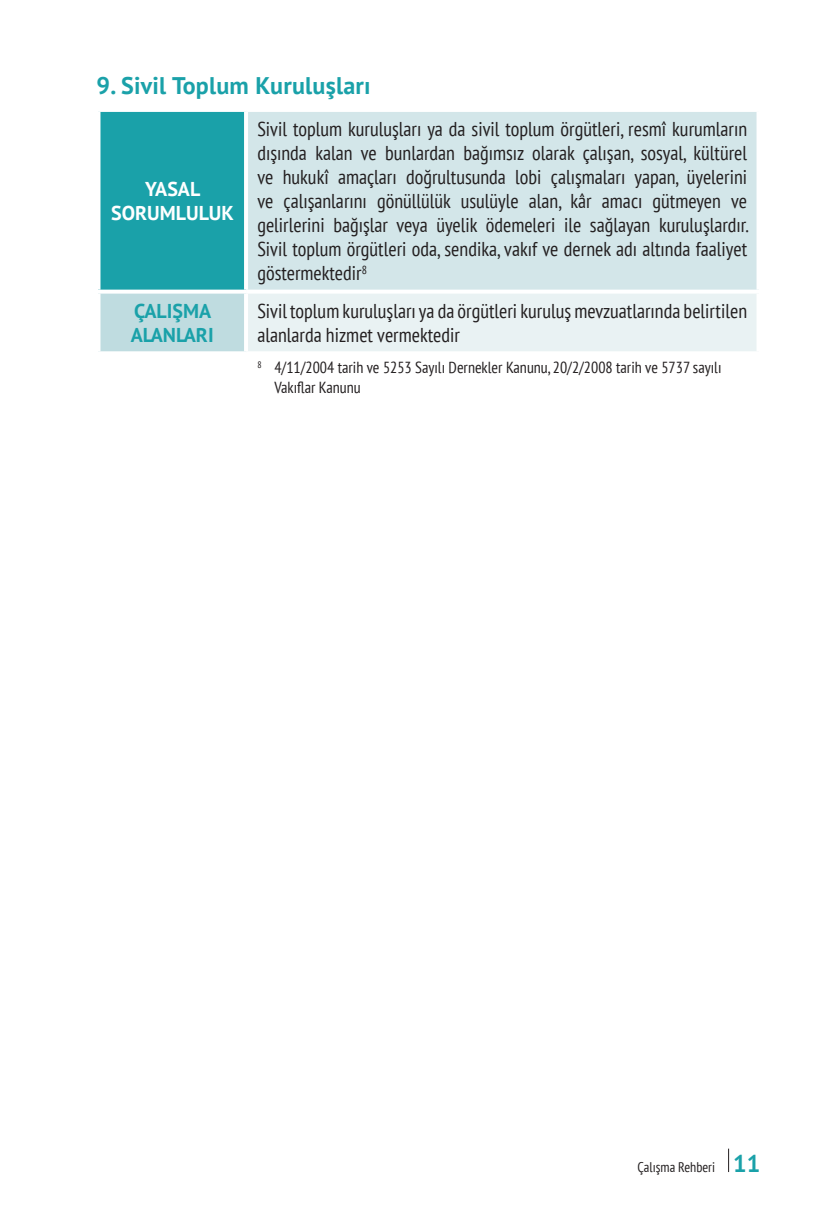
<style>
.page{position:relative;width:840px;height:1219px;background:#fff}
.page>*{position:absolute;margin:0;border:0;box-sizing:border-box;transform-origin:0 0}
.t1{font:700 24px "PT Sans";letter-spacing:.01em;color:#1aa1a9}
.t2{font:condensed 20px/24px "PT Sans";color:#231f20;text-align:justify}
.t3{font:700 20px/24px "PT Sans";color:#fff;text-align:center}
.t4{font:700 20px/24px "PT Sans";color:#1aa1a9}
.t5{font:condensed 16px/19.2px "PT Sans";color:#231f20}
.t6{font:condensed 14px "PT Sans";color:#231f20}
.s1{font-weight:700;font-stretch:normal;font-size:24px;color:#1aa1a9}
</style>
<div class="page">
<div style="left:98px;top:110px;width:148px;height:182px;background:#1aa1a9"></div>
<div style="left:246px;top:110px;width:512px;height:182px;background:#d3e6e9"></div>
<div style="left:98px;top:292px;width:148px;height:61px;background:#bfdce0"></div>
<div style="left:246px;top:292px;width:512px;height:61px;background:#e9f2f3"></div>
<svg style="left:98px;top:110px;width:148px;height:2px"></svg>
<hr style="left:96px;top:112px;width:4px;height:178px;background:#fff">
<hr style="left:246px;top:108px;width:514px;height:4px;background:#fff">
<hr style="left:244px;top:112px;width:4px;height:178px;background:#fff">
<svg style="left:756px;top:112px;width:3px;height:178px"></svg>
<svg style="left:98px;top:290px;width:148px;height:4px"></svg>
<hr style="left:96px;top:294px;width:4px;height:57px;background:#fff">
<hr style="left:246px;top:290px;width:514px;height:4px;background:#fff">
<hr style="left:244px;top:294px;width:4px;height:57px;background:#fff">
<hr style="left:756px;top:294px;width:4px;height:57px;background:#fff">
<svg style="left:98px;top:351px;width:148px;height:2px"></svg>
<hr style="left:246px;top:351px;width:514px;height:4px;background:#fff">
<p class="t1" style="left:96px;top:69px;width:275px">9. Sivil Toplum Kuruluşları</p>
<p class="t3" style="left:111px;top:177px;width:124px">YASAL<br>SORUMLULUK</p>
<p class="t2" style="left:257px;top:117px;width:492px">Sivil toplum kuruluşları ya da sivil toplum örgütleri, resmî kurumların dışında kalan ve bunlardan bağımsız olarak çalışan, sosyal, kültürel ve hukukî amaçları doğrultusunda lobi çalışmaları yapan, üyelerini ve çalışanlarını gönüllülük usulüyle alan, kâr amacı gütmeyen ve gelirlerini bağışlar veya üyelik ödemeleri ile sağlayan kuruluşlardır.<br>Sivil toplum örgütleri oda, sendika, vakıf ve dernek adı altında faaliyet göstermektedir<sup>8</sup></p>
<p class="t4" style="left:131px;top:299px;width:84px">ÇALIŞMA<br>ALANLARI</p>
<p class="t2" style="left:257px;top:298px;width:491px">Sivil toplum kuruluşları ya da örgütleri kuruluş mevzuatlarında belirtilen alanlarda hizmet vermektedir</p>
<p class="t5" style="left:274px;top:358px;width:448px;text-indent:-17px"><sup>8</sup> 4/11/2004 tarih ve 5253 Sayılı Dernekler Kanunu, 20/2/2008 tarih ve 5737 sayılı<br>Vakıflar Kanunu</p>
<p class="t6" style="left:637px;top:1158px;width:124px">Çalışma Rehberi <span class="s1">11</span></p>
</div>
